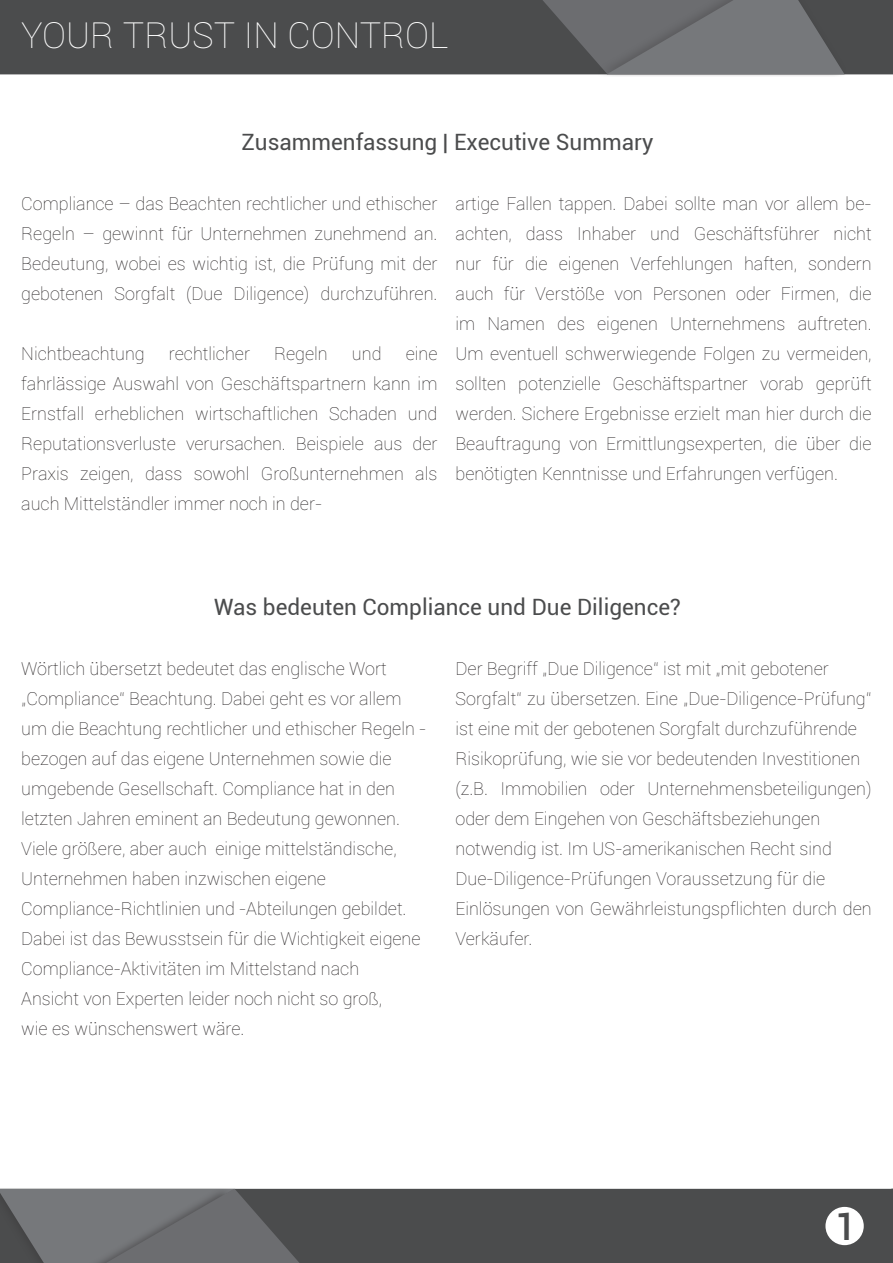
<style>
.page{position:relative;width:893px;height:1263px;background:#fff}
.page>*{position:absolute;margin:0;border:0;box-sizing:border-box;transform-origin:0 0}
.t1{font:500 37.5px "Roboto";color:#4b4c4d}
.t2{font:100 36px "Roboto";color:#fff}
.t3{font:22.5px "Roboto";color:#4b4c4d}
.t4{font:100 18px/30px "Roboto";color:#231f20;text-align:justify}
</style>
<div class="page">
<div style="left:0;top:0;width:893px;height:75px;background:#4b4c4d"></div>
<div style="left:324px;top:1188px;width:569px;height:75px;background:#4b4c4d"></div>
<div style="left:595px;top:0;width:253px;height:82px;background:#231f20;opacity:.25"></div>
<svg style="left:518px;top:0;width:327px;height:74px;background:#68696b"></svg>
<svg style="left:0;top:1188px;width:324px;height:75px;background:#696a6d"></svg>
<svg style="left:595px;top:77px;width:253px;height:5px"></svg>
<div style="left:825px;top:1207px;width:39px;height:38px;background:#fff;border-radius:50%"></div>
<h2 class="t2" style="left:21px;top:11px;width:429px">YOUR TRUST IN CONTROL</h2>
<p class="t3" style="left:242px;top:126px;width:413px">Zusammenfassung | Executive Summary</p>
<p class="t4" style="left:21px;top:188px;width:418px">Compliance – das Beachten rechtlicher und ethischer Regeln – gewinnt für Unternehmen zunehmend an.<br>Bedeutung, wobei es wichtig ist, die Prüfung mit der gebotenen Sorgfalt (Due Diligence) durchzuführen.</p>
<p class="t4" style="left:21px;top:338px;width:418px;text-indent:384px">eine fahrlässige Auswahl von Geschäftspartnern kann im Ernstfall erheblichen wirtschaftlichen Schaden und Reputationsverluste verursachen. Beispiele aus der Praxis zeigen, dass sowohl Großunternehmen als auch Mittelständler immer noch in der-</p>
<p class="t4" style="left:21px;top:338px;width:125px">Nichtbeachtung</p>
<p class="t4" style="left:169px;top:338px;width:83px">rechtlicher</p>
<p class="t4" style="left:274px;top:338px;width:55px">Regeln</p>
<p class="t4" style="left:352px;top:338px;width:31px">und</p>
<p class="t4" style="left:455px;top:188px;width:418px">artige Fallen tappen. Dabei sollte man vor allem be&shy;achten, dass Inhaber und Geschäftsführer nicht nur für die eigenen Verfehlungen haften, sondern auch für Verstöße von Personen oder Firmen, die im Namen des eigenen Unternehmens auftreten.<br>Um eventuell schwerwiegende Folgen zu vermeiden, sollten potenzielle Geschäftspartner vorab geprüft werden. Sichere Ergebnisse erzielt man hier durch die Beauftragung von Ermittlungsexperten, die über die benötigten Kenntnisse und Erfahrungen verfügen.</p>
<p class="t3" style="left:214px;top:591px;width:468px">Was bedeuten Compliance und Due Diligence?</p>
<p class="t4" style="left:21px;top:653px;width:406px;text-align:left">Wörtlich übersetzt bedeutet das englische Wort „Compliance“ Beachtung. Dabei geht es vor allem um die Beachtung rechtlicher und ethischer Regeln - bezogen auf das eigene Unternehmen sowie die umgebende Gesellschaft. Compliance hat in den letzten Jahren eminent an Bedeutung gewonnen.<br>Viele größere, aber auch einige mittelständische, Unternehmen haben inzwischen eigene Compliance-Richtlinien und -Abteilungen gebildet.<br>Dabei ist das Bewusstsein für die Wichtigkeit eigene Compliance-Aktivitäten im Mittelstand nach<br>Ansicht von Experten leider noch nicht so groß,<br>wie es wünschenswert wäre.</p>
<p class="t4" style="left:455px;top:653px;width:418px;text-align:left">Der Begriff „Due Diligence“ ist mit „mit gebotener Sorgfalt“ zu übersetzen. Eine „Due-Diligence-Prüfung“ ist eine mit der gebotenen Sorgfalt durchzuführende Risikoprüfung, wie sie vor bedeutenden Investitionen (z.B. Immobilien oder Unternehmensbeteiligungen) oder dem Eingehen von Geschäftsbeziehungen notwendig ist. Im US-amerikanischen Recht sind Due-Diligence-Prüfungen Voraussetzung für die Einlösungen von Gewährleistungspflichten durch den Verkäufer.</p>
<h1 class="t1" style="left:835px;top:1200px;width:23px">1</h1>
</div>
